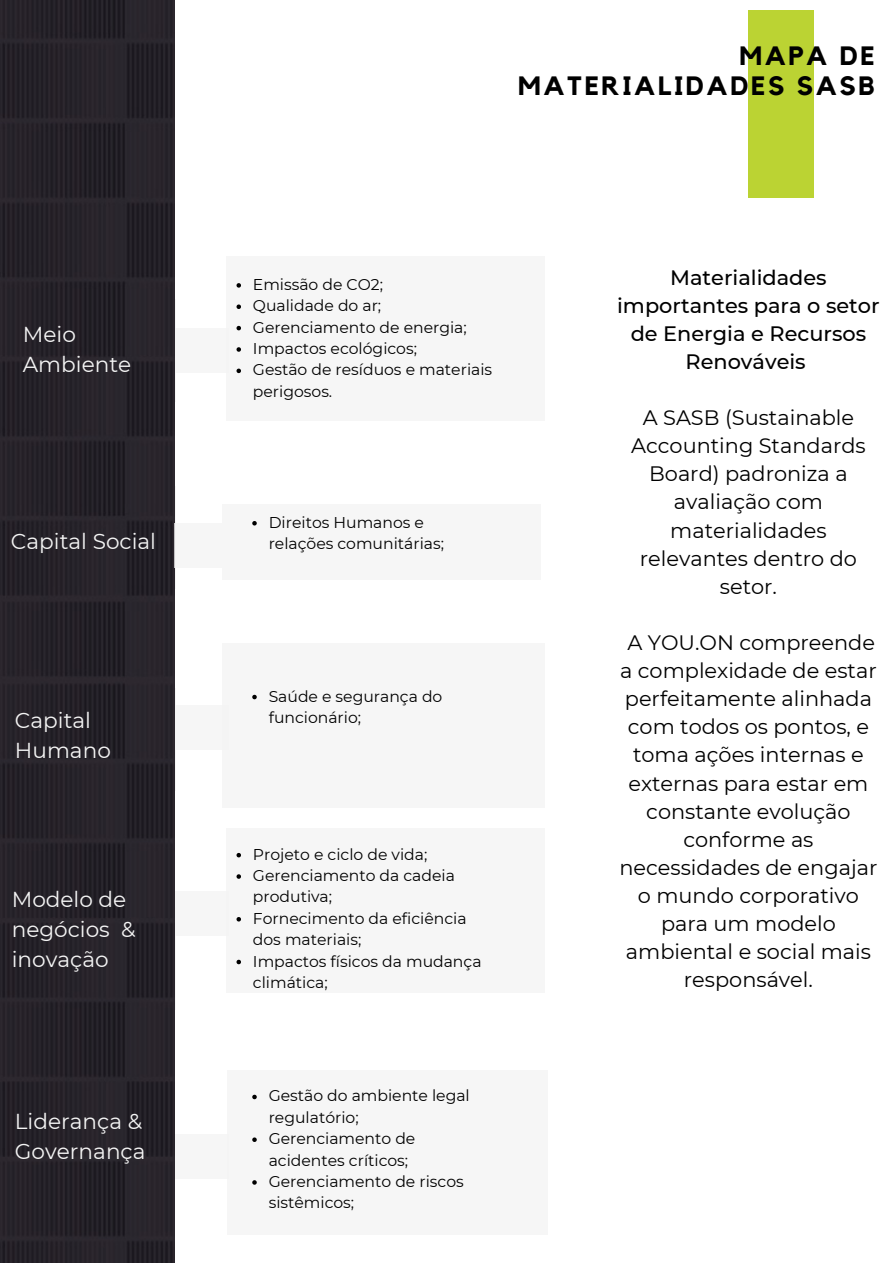
<style>
.page{position:relative;width:893px;height:1264px;background:#fff}
.page>*{position:absolute;margin:0;border:0;box-sizing:border-box;transform-origin:0 0}
.t1{font:700 26.4px/30.3px "Kollektif";letter-spacing:.1em;color:#000;text-align:right}
.t2{font:21.6px/30.3px "Montserrat";color:#f4f4f4}
.t3{font:20.85px/28px "Montserrat";color:#000;text-align:center}
.t4{font:500 20.85px/28px "Montserrat";color:#000;text-align:center}
.t5{font:15.6px/21.3px "Montserrat";color:#000}
</style>
<div class="page">
<div style="left:227px;top:1070px;width:320px;height:164px;background:#f4f4f4"></div>
<div style="left:226px;top:256px;width:318px;height:164px;background:#f4f4f4"></div>
<div style="left:222px;top:643px;width:323px;height:164px;background:#f4f4f4"></div>
<div style="left:227px;top:828px;width:318px;height:164px;background:#f4f4f4"></div>
<div style="left:748px;top:10px;width:65px;height:188px;background:#bbd333"></div>
<img style="left:0;top:0;width:174px;height:1262px">
<svg style="left:236px;top:853px;width:5px;height:4px"></svg>
<svg style="left:236px;top:874px;width:5px;height:4px"></svg>
<svg style="left:236px;top:917px;width:5px;height:4px"></svg>
<svg style="left:236px;top:959px;width:5px;height:5px"></svg>
<div style="left:222px;top:504px;width:318px;height:76px;background:#f4f4f4"></div>
<div style="left:175px;top:328px;width:54px;height:45px;background:#f4f4f4"></div>
<div style="left:175px;top:704px;width:54px;height:45px;background:#f4f4f4"></div>
<div style="left:175px;top:891px;width:54px;height:45px;background:#f4f4f4"></div>
<div style="left:175px;top:1134px;width:54px;height:44px;background:#f4f4f4"></div>
<svg style="left:236px;top:283px;width:5px;height:4px"></svg>
<svg style="left:236px;top:304px;width:5px;height:5px"></svg>
<svg style="left:236px;top:326px;width:5px;height:4px"></svg>
<svg style="left:236px;top:347px;width:5px;height:5px"></svg>
<svg style="left:236px;top:368px;width:5px;height:5px"></svg>
<svg style="left:252px;top:694px;width:5px;height:5px"></svg>
<svg style="left:252px;top:1094px;width:5px;height:5px"></svg>
<svg style="left:252px;top:1137px;width:5px;height:4px"></svg>
<svg style="left:252px;top:1180px;width:5px;height:4px"></svg>
<svg style="left:252px;top:521px;width:5px;height:4px"></svg>
<div style="left:174px;top:523px;width:48px;height:45px;background:#f4f4f4"></div>
<h2 class="t2" style="left:23px;top:319px;width:110px">Meio<br>Ambiente</h2>
<h2 class="t2" style="left:11px;top:526px;width:147px">Capital Social</h2>
<h2 class="t2" style="left:15px;top:705px;width:97px">Capital<br>Humano</h2>
<h2 class="t2" style="left:12px;top:884px;width:125px">Modelo de negócios &amp; inovação</h2>
<h2 class="t2" style="left:15px;top:1106px;width:132px">Liderança &amp;<br>Governança</h2>
<h1 class="t1" style="left:518px;top:42px;width:358px">MAPA DE<br>MATERIALIDADES SASB</h1>
<p class="t5" style="left:253px;top:274px;width:241px">Emissão de CO2;<br>Qualidade do ar;<br>Gerenciamento de energia;<br>Impactos ecológicos;<br>Gestão de resíduos e materiais perigosos.</p>
<p class="t5" style="left:269px;top:511px;width:177px">Direitos Humanos e relações comunitárias;</p>
<p class="t5" style="left:269px;top:685px;width:175px">Saúde e segurança do funcionário;</p>
<p class="t5" style="left:253px;top:843px;width:230px">Projeto e ciclo de vida;<br>Gerenciamento da cadeia produtiva;<br>Fornecimento da eficiência dos materiais;<br>Impactos físicos da mudança climática;</p>
<p class="t5" style="left:269px;top:1085px;width:202px">Gestão do ambiente legal regulatório;<br>Gerenciamento de acidentes críticos;<br>Gerenciamento de riscos sistêmicos;</p>
<h3 class="t4" style="left:617px;top:263px;width:264px">Materialidades importantes para o setor de Energia e Recursos<br>Renováveis</h3>
<h3 class="t3" style="left:631px;top:403px;width:236px">A SASB (Sustainable<br>Accounting Standards<br>Board) padroniza a avaliação com materialidades relevantes dentro do setor.</h3>
<p class="t3" style="left:619px;top:628px;width:259px">A YOU.ON compreende a complexidade de estar perfeitamente alinhada com todos os pontos, e toma ações internas e externas para estar em constante evolução conforme as necessidades de engajar o mundo corporativo para um modelo ambiental e social mais responsável.</p>
</div>
